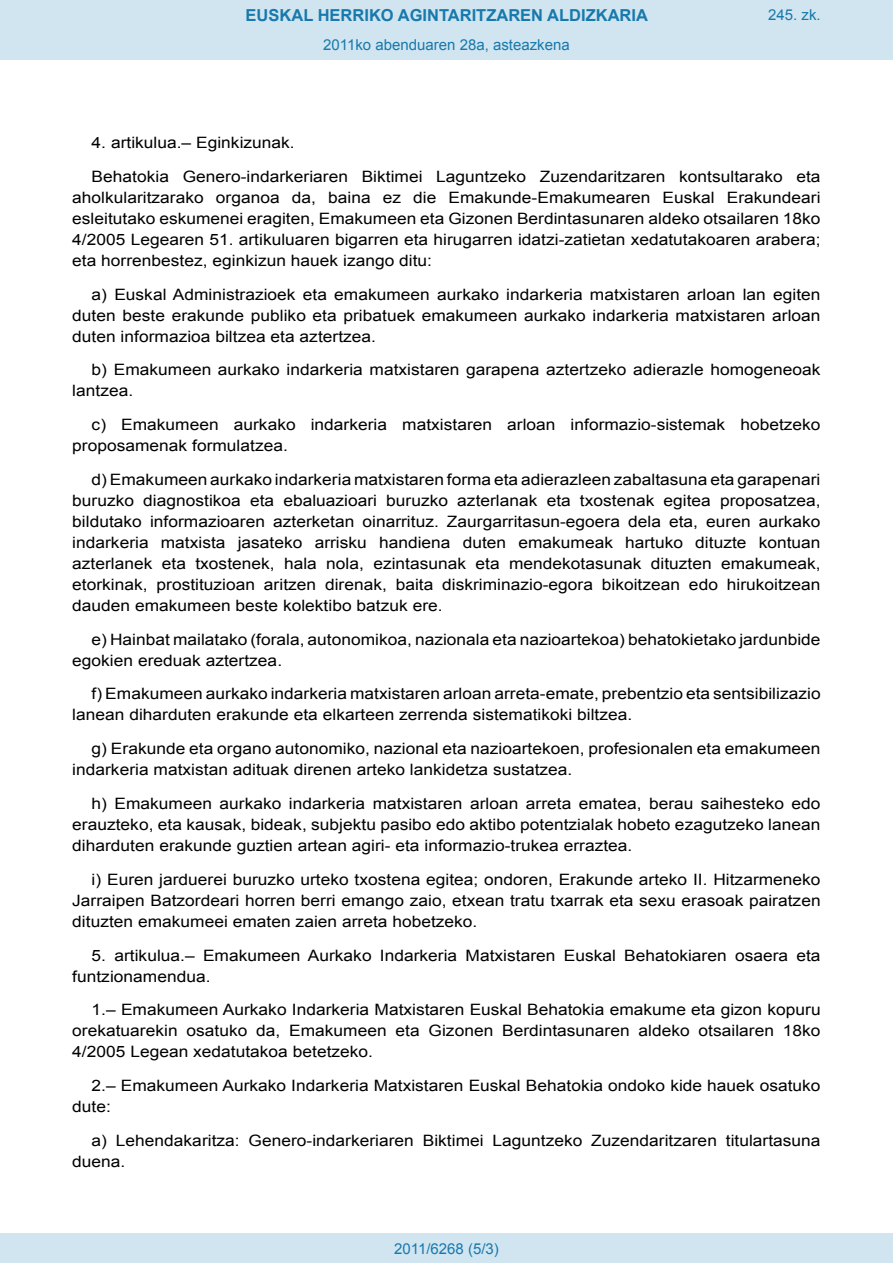
<style>
.page{position:relative;width:893px;height:1263px;background:#fff}
.page>*{position:absolute;margin:0;border:0;box-sizing:border-box;transform-origin:0 0}
.t1{font:700 16.5px "Arial";color:#1879ad}
.BOPVDetalleNivel1{font:15.6px/21px "Arial";color:#000;scale:1.11 1}
.BOPVDetalle{font:15.6px/21px "Arial";color:#000;scale:1.11 1}
.Paginacion_Centro{font:15px "Arial";color:#1879ad}
</style>
<div class="page">
<div style="left:0;top:0;width:893px;height:60px;background:#d0e5f0"></div>
<div style="left:0;top:1233px;width:893px;height:30px;background:#d0e5f0"></div>
<p class="t1" style="left:246px;top:4px;width:404px">EUSKAL HERRIKO AGINTARITZAREN ALDIZKARIA</p>
<p class="Paginacion_Centro" style="left:323px;top:35px;width:248px">2011ko abenduaren 28a, asteazkena</p>
<p class="Paginacion_Centro" style="left:768px;top:5px;width:54px">245. zk.</p>
<p class="BOPVDetalle" style="left:92px;top:132px;width:184px">4. artikulua.– Eginkizunak.</p>
<p class="BOPVDetalle" style="left:72px;top:166px;width:676px;text-align:justify;text-indent:19px">Behatokia Genero-indarkeriaren Biktimei Laguntzeko Zuzendaritzaren kontsultarako eta aholkularitzarako organoa da, baina ez die Emakunde-Emakumearen Euskal Erakundeari esleitutako eskumenei eragiten, Emakumeen eta Gizonen Berdintasunaren aldeko otsailaren 18ko 4/2005 Legearen 51. artikuluaren bigarren eta hirugarren idatzi-zatietan xedatutakoaren arabera; eta horrenbestez, eginkizun hauek izango ditu:</p>
<p class="BOPVDetalleNivel1" style="left:72px;top:284px;width:676px;text-align:justify;text-indent:19px">a) Euskal Administrazioek eta emakumeen aurkako indarkeria matxistaren arloan lan egiten duten beste erakunde publiko eta pribatuek emakumeen aurkako indarkeria matxistaren arloan duten informazioa biltzea eta aztertzea.</p>
<p class="BOPVDetalleNivel1" style="left:72px;top:360px;width:676px;text-indent:19px">b) Emakumeen aurkako indarkeria matxistaren garapena aztertzeko adierazle homogeneoak lantzea.</p>
<p class="BOPVDetalleNivel1" style="left:72px;top:414px;width:676px;text-indent:19px">c) Emakumeen aurkako indarkeria matxistaren arloan informazio-sistemak hobetzeko proposamenak formulatzea.</p>
<p class="BOPVDetalleNivel1" style="left:72px;top:469px;width:676px;text-align:justify;text-indent:19px">d) Emakumeen aurkako indarkeria matxistaren forma eta adierazleen zabaltasuna eta garapenari buruzko diagnostikoa eta ebaluazioari buruzko azterlanak eta txostenak egitea proposatzea, bildutako informazioaren azterketan oinarrituz. Zaurgarritasun-egoera dela eta, euren aurkako indarkeria matxista jasateko arrisku handiena duten emakumeak hartuko dituzte kontuan azterlanek eta txostenek, hala nola, ezintasunak eta mendekotasunak dituzten emakumeak, etorkinak, prostituzioan aritzen direnak, baita diskriminazio-egora bikoitzean edo hirukoitzean dauden emakumeen beste kolektibo batzuk ere.</p>
<p class="BOPVDetalleNivel1" style="left:72px;top:629px;width:676px;text-indent:19px">e) Hainbat mailatako (forala, autonomikoa, nazionala eta nazioartekoa) behatokietako jardunbide egokien ereduak aztertzea.</p>
<p class="BOPVDetalleNivel1" style="left:72px;top:684px;width:676px;text-indent:19px">f) Emakumeen aurkako indarkeria matxistaren arloan arreta-emate, prebentzio eta sentsibilizazio lanean diharduten erakunde eta elkarteen zerrenda sistematikoki biltzea.</p>
<p class="BOPVDetalleNivel1" style="left:72px;top:738px;width:676px;text-indent:19px">g) Erakunde eta organo autonomiko, nazional eta nazioartekoen, profesionalen eta emakumeen indarkeria matxistan adituak direnen arteko lankidetza sustatzea.</p>
<p class="BOPVDetalleNivel1" style="left:72px;top:793px;width:676px;text-align:justify;text-indent:19px">h) Emakumeen aurkako indarkeria matxistaren arloan arreta ematea, berau saihesteko edo erauzteko, eta kausak, bideak, subjektu pasibo edo aktibo potentzialak hobeto ezagutzeko lanean diharduten erakunde guztien artean agiri- eta informazio-trukea erraztea.</p>
<p class="BOPVDetalleNivel1" style="left:72px;top:869px;width:676px;text-align:justify;text-indent:19px">i) Euren jarduerei buruzko urteko txostena egitea; ondoren, Erakunde arteko II. Hitzarmeneko Jarraipen Batzordeari horren berri emango zaio, etxean tratu txarrak eta sexu erasoak pairatzen dituzten emakumeei ematen zaien arreta hobetzeko.</p>
<p class="BOPVDetalle" style="left:72px;top:945px;width:676px;text-indent:19px">5. artikulua.– Emakumeen Aurkako Indarkeria Matxistaren Euskal Behatokiaren osaera eta funtzionamendua.</p>
<p class="BOPVDetalle" style="left:72px;top:999px;width:676px;text-align:justify;text-indent:19px">1.– Emakumeen Aurkako Indarkeria Matxistaren Euskal Behatokia emakume eta gizon kopuru orekatuarekin osatuko da, Emakumeen eta Gizonen Berdintasunaren aldeko otsailaren 18ko 4/2005 Legean xedatutakoa betetzeko.</p>
<p class="BOPVDetalle" style="left:72px;top:1075px;width:676px;text-indent:19px">2.– Emakumeen Aurkako Indarkeria Matxistaren Euskal Behatokia ondoko kide hauek osatuko dute:</p>
<p class="BOPVDetalle" style="left:72px;top:1130px;width:676px;text-indent:19px">a) Lehendakaritza: Genero-indarkeriaren Biktimei Laguntzeko Zuzendaritzaren titulartasuna duena.</p>
<p class="Paginacion_Centro" style="left:394px;top:1238px;width:106px">2011/6268 (5/3)</p>
</div>
